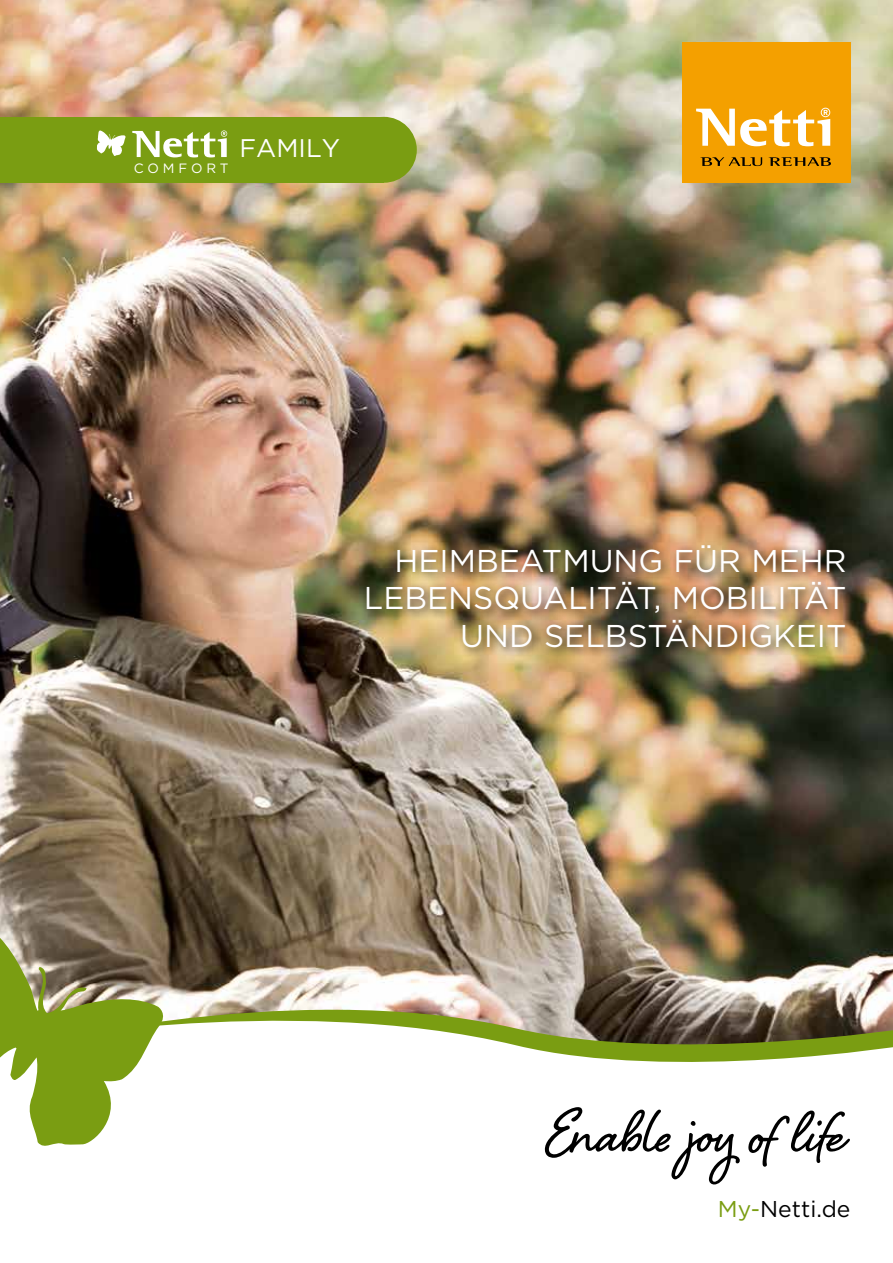
<style>
.page{position:relative;width:893px;height:1263px;background:#fff}
.page>*{position:absolute;margin:0;border:0;box-sizing:border-box;transform-origin:0 0}
.t1{font:31.5px/37.8px "Gotham";color:#fff;text-align:right}
.t2{font:25.5px "Gotham";color:#fff}
.t3{font:22.8px "Gotham";color:#000}
.t4{font:13.5px "Gotham";letter-spacing:.285em;color:#fff}
.s1{color:#7a9d12}
</style>
<div class="page">
<img style="left:0;top:0;width:893px;height:975px">
<div style="left:682px;top:43px;width:168px;height:140px;background:#f4a000"></div>
<svg style="left:769px;top:157px;width:62px;height:9px"></svg>
<svg style="left:700px;top:157px;width:62px;height:9px"></svg>
<svg style="left:696px;top:108px;width:134px;height:38px"></svg>
<svg style="left:168px;top:975px;width:725px;height:15px"></svg>
<svg style="left:168px;top:990px;width:725px;height:195px"></svg>
<svg style="left:545px;top:1107px;width:195px;height:77px"></svg>
<svg style="left:748px;top:1110px;width:102px;height:57px"></svg>
<svg style="left:0;top:912px;width:168px;height:234px"></svg>
<div style="left:0;top:117px;width:384px;height:66px;background:#7a9d12"></div>
<div style="left:351px;top:117px;width:66px;height:66px;background:#7a9d12;border-radius:50%"></div>
<svg style="left:97px;top:130px;width:29px;height:26px"></svg>
<svg style="left:132px;top:130px;width:95px;height:27px"></svg>
<div style="left:362px;top:540px;width:494px;height:119px;background:#000;opacity:.75"></div>
<p class="t4" style="left:134px;top:159px;width:96px">COMFORT</p>
<p class="t2" style="left:239px;top:132px;width:102px">FAMILY</p>
<p class="t1" style="left:364px;top:541px;width:484px">HEIMBEATMUNG FÜR MEHR<br>LEBENSQUALITÄT, MOBILITÄT<br>UND SELBSTÄNDIGKEIT</p>
<p class="t3" style="left:718px;top:1194px;width:134px"><span class="s1">My-</span>Netti.de</p>
</div>
